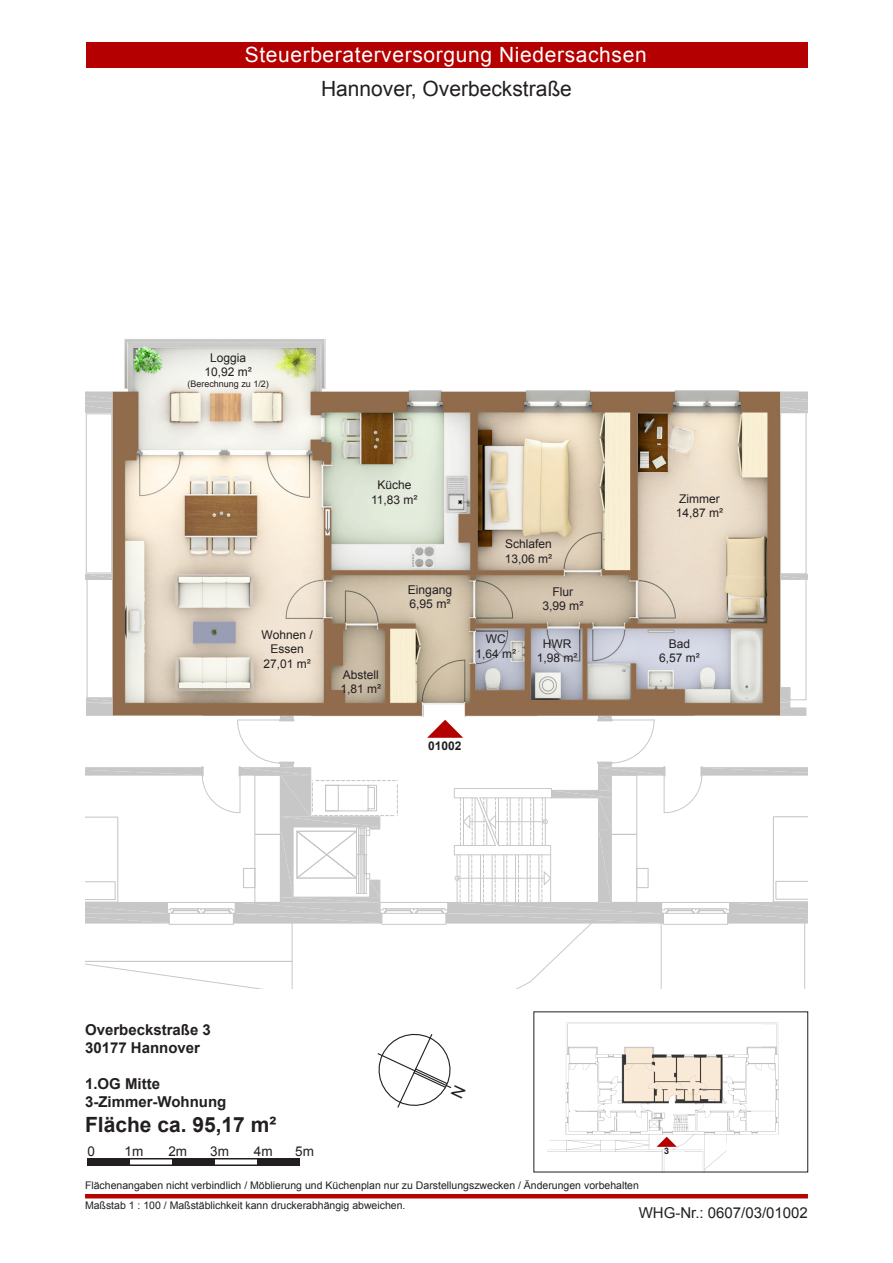
<style>
.page{position:relative;width:893px;height:1263px;background:#fff}
.page>*{position:absolute;margin:0;border:0;box-sizing:border-box;transform-origin:0 0}
.t1{font:21px "Arial";letter-spacing:.03em;color:#fff}
.t2{font:21px "Arial";color:#231f20}
.t3{font:700 21px "Arial";color:#231f20}
.t4{font:700 15px "Arial";color:#231f20}
.t5{font:15px "Arial";color:#231f20}
.t6{font:13.5px "Arial";color:#231f20}
.t7{font:12.15px "Arial";color:#231f20}
.t8{font:12px/14.4px "Arial";color:#231f20;text-align:center}
.t9{font:700 12px "Arial";color:#231f20}
.t10{font:10.5px "Arial";color:#231f20}
.t11{font:9px "Arial";color:#231f20}
.t12{font:700 9px "Arial";color:#231f20}
</style>
<div class="page">
<div style="left:87px;top:1158px;width:43px;height:8px;background:#231f20"></div>
<hr style="left:87px;top:1158px;width:213px;height:1px;background:#231f20">
<hr style="left:87px;top:1164px;width:213px;height:2px;background:#231f20">
<div style="left:172px;top:1158px;width:43px;height:8px;background:#231f20"></div>
<div style="left:257px;top:1158px;width:43px;height:8px;background:#231f20"></div>
<hr style="left:85px;top:1194px;width:723px;height:4px;background:#b60300">
<div style="left:86px;top:43px;width:721px;height:25px;background:#b40000"></div>
<img style="left:534px;top:1012px;width:274px;height:160px">
<svg style="left:85px;top:339px;width:723px;height:650px"></svg>
<svg style="left:657px;top:1137px;width:20px;height:10px"></svg>
<svg style="left:377px;top:1033px;width:75px;height:75px"></svg>
<h1 class="t1" style="left:245px;top:41px;width:404px">Steuerberaterversorgung Niedersachsen</h1>
<h1 class="t2" style="left:321px;top:75px;width:252px">Hannover, Overbeckstraße</h1>
<p class="t8" style="left:210px;top:350px;width:38px">Loggia</p>
<p class="t8" style="left:205px;top:365px;width:49px">10,92 m²</p>
<p class="t11" style="left:187px;top:378px;width:83px">(Berechnung zu 1/2)</p>
<p class="t8" style="left:262px;top:627px;width:53px">Wohnen /<br>Essen</p>
<p class="t8" style="left:263px;top:656px;width:49px">27,01 m²</p>
<p class="t8" style="left:377px;top:478px;width:36px">Küche</p>
<p class="t8" style="left:371px;top:492px;width:48px">11,83 m²</p>
<p class="t8" style="left:343px;top:667px;width:38px">Abstell</p>
<p class="t8" style="left:340px;top:682px;width:42px">1,81 m²</p>
<p class="t7" style="left:408px;top:581px;width:46px">Eingang</p>
<p class="t7" style="left:409px;top:596px;width:43px">6,95 m²</p>
<p class="t8" style="left:505px;top:537px;width:48px">Schlafen</p>
<p class="t8" style="left:505px;top:552px;width:49px">13,06 m²</p>
<p class="t8" style="left:486px;top:632px;width:21px">WC</p>
<p class="t8" style="left:475px;top:646px;width:42px">1,64 m²</p>
<p class="t7" style="left:552px;top:583px;width:22px">Flur</p>
<p class="t7" style="left:542px;top:598px;width:43px">3,99 m²</p>
<p class="t8" style="left:543px;top:637px;width:30px">HWR</p>
<p class="t8" style="left:537px;top:651px;width:42px">1,98 m²</p>
<p class="t9" style="left:428px;top:738px;width:35px">01002</p>
<p class="t8" style="left:679px;top:491px;width:42px">Zimmer</p>
<p class="t8" style="left:676px;top:506px;width:49px">14,87 m²</p>
<p class="t8" style="left:669px;top:637px;width:23px">Bad</p>
<p class="t8" style="left:659px;top:651px;width:42px">6,57 m²</p>
<p class="t4" style="left:85px;top:1019px;width:127px">Overbeckstraße 3</p>
<p class="t4" style="left:85px;top:1037px;width:117px">30177 Hannover</p>
<p class="t4" style="left:85px;top:1073px;width:77px">1.OG Mitte</p>
<p class="t4" style="left:85px;top:1091px;width:143px">3-Zimmer-Wohnung</p>
<p class="t3" style="left:85px;top:1110px;width:193px">Fläche ca. 95,17 m²</p>
<p class="t6" style="left:87px;top:1142px;width:9px">0</p>
<p class="t6" style="left:125px;top:1142px;width:20px">1m</p>
<p class="t6" style="left:168px;top:1142px;width:20px">2m</p>
<p class="t6" style="left:210px;top:1142px;width:20px">3m</p>
<p class="t6" style="left:254px;top:1142px;width:20px">4m</p>
<p class="t6" style="left:295px;top:1142px;width:20px">5m</p>
<p class="t10" style="left:85px;top:1179px;width:555px">Flächenangaben nicht verbindlich / Möblierung und Küchenplan nur zu Darstellungszwecken / Änderungen vorbehalten</p>
<p class="t12" style="left:664px;top:1145px;width:7px">3</p>
<p class="t10" style="left:85px;top:1198px;width:322px">Maßstab 1 : 100 / Maßstäblichkeit kann druckerabhängig abweichen.</p>
<p class="t5" style="left:639px;top:1203px;width:171px">WHG-Nr.: 0607/03/01002</p>
</div>
